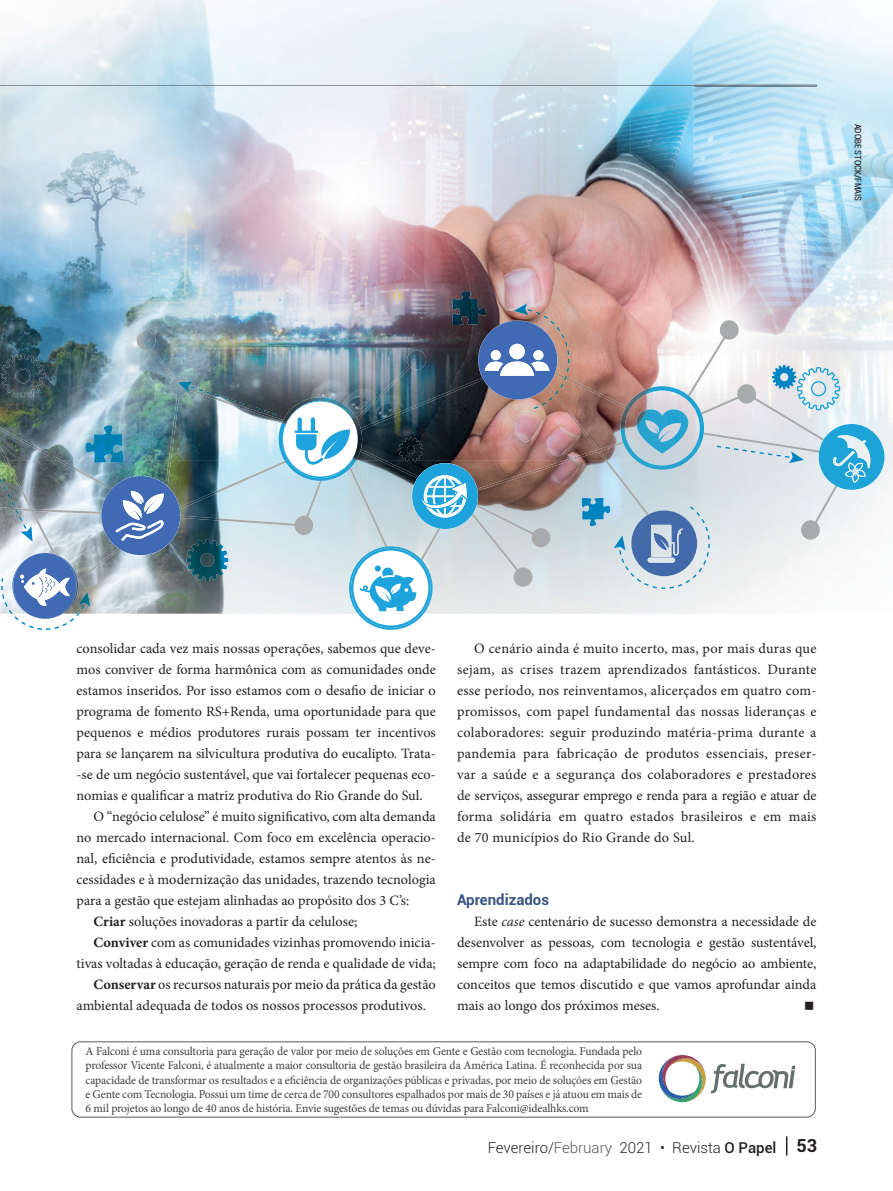
<style>
.page{position:relative;width:893px;height:1191px;background:#fff}
.page>*{position:absolute;margin:0;border:0;box-sizing:border-box;transform-origin:0 0}
.t1{font:300 15px "Roboto";color:#231f20}
.t2{font:700 15px "Roboto";color:#3c5484}
.t3{font:14.25px/21px "Minion Pro";color:#231f20;text-align:justify}
.t4{font:12px/14.4px "Minion Pro";letter-spacing:-.01em;color:#3e3e3f;text-align:justify}
.t5{font:condensed 9px "Roboto";color:#231f20}
.s1{font-weight:700}
.s2{font-style:italic}
.s3{color:#57585a}
.s4{font-weight:500}
.s5{font-weight:700;font-size:18px}
</style>
<div class="page">
<svg style="left:786px;top:1136px;width:1px;height:19px"></svg>
<div style="left:72px;top:1041px;width:744px;height:76px;border:1px solid #57585a;border-radius:9px"></div>
<svg style="left:659px;top:1055px;width:44px;height:47px"></svg>
<svg style="left:711px;top:1063px;width:84px;height:30px"></svg>
<img style="left:0;top:0;width:840px;height:307px">
<img style="left:840px;top:12px;width:53px;height:521px">
<img style="left:0;top:307px;width:630px;height:153px">
<img style="left:630px;top:307px;width:211px;height:125px">
<img style="left:0;top:460px;width:367px;height:153px">
<img style="left:367px;top:460px;width:368px;height:102px">
<img style="left:694px;top:86px;width:123px;height:1px">
<img style="left:0;top:85px;width:817px;height:1px">
<img style="left:137px;top:331px;width:30px;height:36px">
<img style="left:360px;top:350px;width:104px;height:64px">
<img style="left:688px;top:320px;width:85px;height:94px">
<img style="left:164px;top:367px;width:24px;height:109px">
<img style="left:463px;top:372px;width:163px;height:42px">
<img style="left:772px;top:408px;width:52px;height:24px">
<img style="left:0;top:427px;width:103px;height:126px">
<img style="left:362px;top:414px;width:39px;height:16px">
<img style="left:515px;top:414px;width:129px;height:94px">
<img style="left:478px;top:476px;width:37px;height:15px">
<svg style="left:641px;top:508px;width:8px;height:2px"></svg>
<img style="left:189px;top:386px;width:94px;height:36px">
<img style="left:362px;top:449px;width:57px;height:29px">
<img style="left:704px;top:432px;width:115px;height:20px">
<img style="left:180px;top:461px;width:202px;height:78px">
<img style="left:801px;top:485px;width:36px;height:54px">
<img style="left:381px;top:504px;width:169px;height:43px">
<img style="left:472px;top:513px;width:60px;height:74px">
<img style="left:421px;top:529px;width:19px;height:31px">
<img style="left:77px;top:548px;width:43px;height:33px">
<img style="left:279px;top:397px;width:83px;height:84px">
<img style="left:349px;top:546px;width:84px;height:67px">
<img style="left:631px;top:510px;width:30px;height:66px">
<img style="left:620px;top:386px;width:84px;height:84px">
<img style="left:819px;top:424px;width:65px;height:66px">
<img style="left:399px;top:438px;width:24px;height:24px">
<img style="left:451px;top:291px;width:35px;height:34px">
<img style="left:772px;top:365px;width:24px;height:24px">
<img style="left:85px;top:425px;width:38px;height:38px">
<img style="left:582px;top:498px;width:28px;height:28px">
<img style="left:187px;top:539px;width:41px;height:42px">
<img style="left:1px;top:354px;width:24px;height:44px">
<img style="left:797px;top:367px;width:23px;height:43px">
<img style="left:514px;top:303px;width:55px;height:106px">
<img style="left:178px;top:381px;width:82px;height:29px">
<img style="left:259px;top:410px;width:18px;height:5px">
<img style="left:717px;top:445px;width:87px;height:18px">
<img style="left:0;top:478px;width:33px;height:129px">
<img style="left:661px;top:506px;width:49px;height:83px">
<img style="left:614px;top:535px;width:43px;height:53px">
<img style="left:80px;top:591px;width:10px;height:18px">
<svg style="left:101px;top:476px;width:79px;height:79px"></svg>
<svg style="left:412px;top:463px;width:66px;height:66px"></svg>
<img style="left:622px;top:409px;width:80px;height:44px">
<svg style="left:283px;top:401px;width:75px;height:77px"></svg>
<svg style="left:478px;top:321px;width:79px;height:78px"></svg>
<img style="left:648px;top:525px;width:35px;height:37px">
<img style="left:832px;top:435px;width:40px;height:48px">
<svg style="left:9px;top:553px;width:71px;height:77px"></svg>
<svg style="left:351px;top:548px;width:80px;height:82px"></svg>
<p class="t5" style="left:864px;top:123px;width:79px;rotate:90deg">ADOBE STOCK/FMAIS</p>
<p class="t3" style="left:77px;top:637px;width:361px">consolidar cada vez mais nossas operações, sabemos que deve-</p>
<p class="t3" style="left:77px;top:658px;width:361px">mos conviver de forma harmônica com as comunidades onde</p>
<p class="t3" style="left:77px;top:679px;width:361px">estamos inseridos. Por isso estamos com o desafio de iniciar o</p>
<p class="t3" style="left:77px;top:700px;width:361px">programa de fomento RS+Renda, uma oportunidade para que</p>
<p class="t3" style="left:77px;top:721px;width:361px">pequenos e médios produtores rurais possam ter incentivos</p>
<p class="t3" style="left:77px;top:742px;width:361px">para se lançarem na silvicultura produtiva do eucalipto. Trata-</p>
<p class="t3" style="left:77px;top:763px;width:361px">-se de um negócio sustentável, que vai fortalecer pequenas eco-</p>
<p class="t3" style="left:77px;top:784px;width:348px">nomias e qualificar a matriz produtiva do Rio Grande do Sul.</p>
<p class="t3" style="left:94px;top:805px;width:344px">O “negócio celulose” é muito significativo, com alta demanda</p>
<p class="t3" style="left:77px;top:826px;width:361px">no mercado internacional. Com foco em excelência operacio-</p>
<p class="t3" style="left:77px;top:847px;width:361px">nal, eficiência e produtividade, estamos sempre atentos às ne-</p>
<p class="t3" style="left:77px;top:868px;width:361px">cessidades e à modernização das unidades, trazendo tecnologia</p>
<p class="t3" style="left:77px;top:889px;width:334px">para a gestão que estejam alinhadas ao propósito dos 3 C’s:</p>
<p class="t3" style="left:94px;top:910px;width:265px"><span class="s1">Criar</span> soluções inovadoras a partir da celulose;</p>
<p class="t3" style="left:94px;top:931px;width:344px"><span class="s1">Conviver</span> com as comunidades vizinhas promovendo inicia-</p>
<p class="t3" style="left:77px;top:952px;width:361px">tivas voltadas à educação, geração de renda e qualidade de vida;</p>
<p class="t3" style="left:94px;top:973px;width:344px"><span class="s1">Conservar</span> os recursos naturais por meio da prática da gestão</p>
<p class="t3" style="left:77px;top:995px;width:351px">ambiental adequada de todos os nossos processos produtivos.</p>
<p class="t3" style="left:457px;top:637px;width:361px;text-indent:17px">O cenário ainda é muito incerto, mas, por mais duras que sejam, as crises trazem aprendizados fantásticos. Durante esse período, nos reinventamos, alicerçados em quatro com&shy;promissos, com papel fundamental das nossas lideranças e colaboradores: seguir produzindo matéria-prima durante a pandemia para fabricação de produtos essenciais, preser&shy;var a saúde e a segurança dos colaboradores e prestadores de serviços, assegurar emprego e renda para a região e atuar de forma solidária em quatro estados brasileiros e em mais de 70 municípios do Rio Grande do Sul.</p>
<p class="t2" style="left:457px;top:888px;width:93px">Aprendizados</p>
<p class="t3" style="left:457px;top:910px;width:361px;text-indent:17px">Este <span class="s2">case</span> centenário de sucesso demonstra a necessidade de desenvolver as pessoas, com tecnologia e gestão sustentável, sempre com foco na adaptabilidade do negócio ao ambiente, conceitos que temos discutido e que vamos aprofundar ainda mais ao longo dos próximos meses.</p>
<p class="t4" style="left:86px;top:1043px;width:558px">A Falconi é uma consultoria para geração de valor por meio de soluções em Gente e Gestão com tecnologia. Fundada pelo professor Vicente Falconi, é atualmente a maior consultoria de gestão brasileira da América Latina. É reconhecida por sua capacidade de transformar os resultados e a eficiência de organizações públicas e privadas, por meio de soluções em Gestão e Gente com Tecnologia. Possui um time de cerca de 700 consultores espalhados por mais de 30 países e já atuou em mais de 6 mil projetos ao longo de 40 anos de história. Envie sugestões de temas ou dúvidas para Falconi@idealhks.com</p>
<p class="t1" style="left:488px;top:1137px;width:331px">Fevereiro/<span class="s3">February</span> 2021 • Revista <span class="s4">O Papel</span> <span class="s5">53</span></p>
</div>
